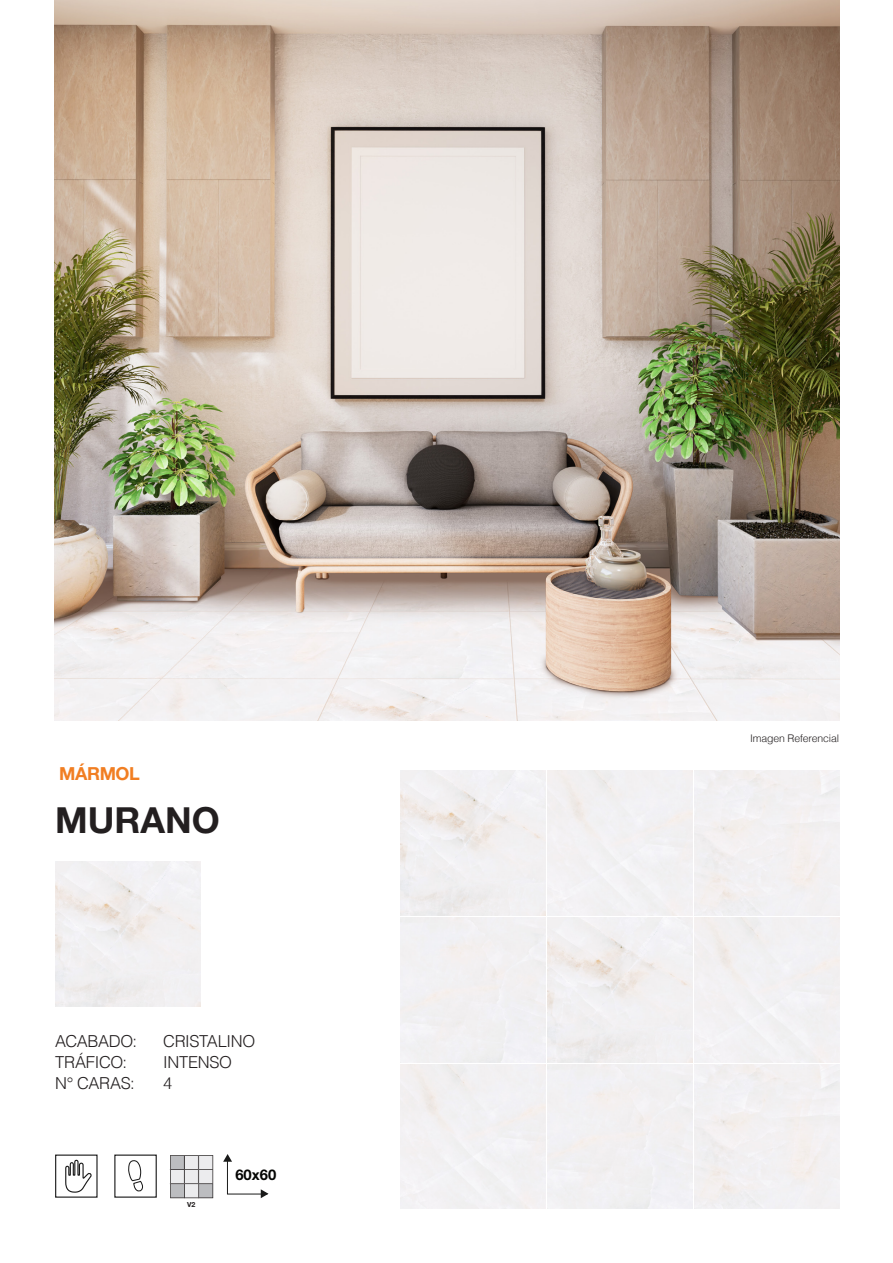
<style>
.page{position:relative;width:893px;height:1263px;background:#fff}
.page>*{position:absolute;margin:0;border:0;box-sizing:border-box;transform-origin:0 0}
.t1{font:700 36px "Helvetica Neue LT Std";color:#231f20}
.t2{font:700 18px "Helvetica Neue LT Std";letter-spacing:-.02em;color:#f17e22}
.t3{font:300 16.5px "Helvetica";letter-spacing:-.02em;color:#231f20}
.t4{font:700 14.85px "Helvetica Neue LT Std";color:#040503}
.t5{font:300 10.5px "Helvetica";letter-spacing:-.01em;color:#231f20}
.t6{font:700 7.05px "Helvetica Neue LT Std";color:#231f20}
</style>
<div class="page">
<svg style="left:55px;top:1154px;width:102px;height:44px"></svg>
<img style="left:55px;top:861px;width:145px;height:145px">
<img style="left:54px;top:0;width:785px;height:721px">
<svg style="left:223px;top:1154px;width:45px;height:44px"></svg>
<img style="left:547px;top:917px;width:145px;height:145px">
<img style="left:400px;top:770px;width:145px;height:145px">
<svg style="left:170px;top:1155px;width:43px;height:43px;background:#c5c5c7"></svg>
<p class="t2" style="left:59px;top:762px;width:82px">MÁRMOL</p>
<p class="t1" style="left:55px;top:798px;width:166px">MURANO</p>
<p class="t3" style="left:55px;top:1031px;width:84px">ACABADO:</p>
<p class="t3" style="left:163px;top:1031px;width:94px">CRISTALINO</p>
<p class="t3" style="left:55px;top:1052px;width:74px">TRÁFICO:</p>
<p class="t3" style="left:163px;top:1052px;width:70px">INTENSO</p>
<p class="t3" style="left:55px;top:1073px;width:81px">N° CARAS:</p>
<p class="t3" style="left:163px;top:1073px;width:11px">4</p>
<p class="t6" style="left:187px;top:1200px;width:10px">V2</p>
<p class="t4" style="left:235px;top:1166px;width:42px">60x60</p>
<p class="t5" style="left:750px;top:732px;width:90px">Imagen Referencial</p>
</div>
